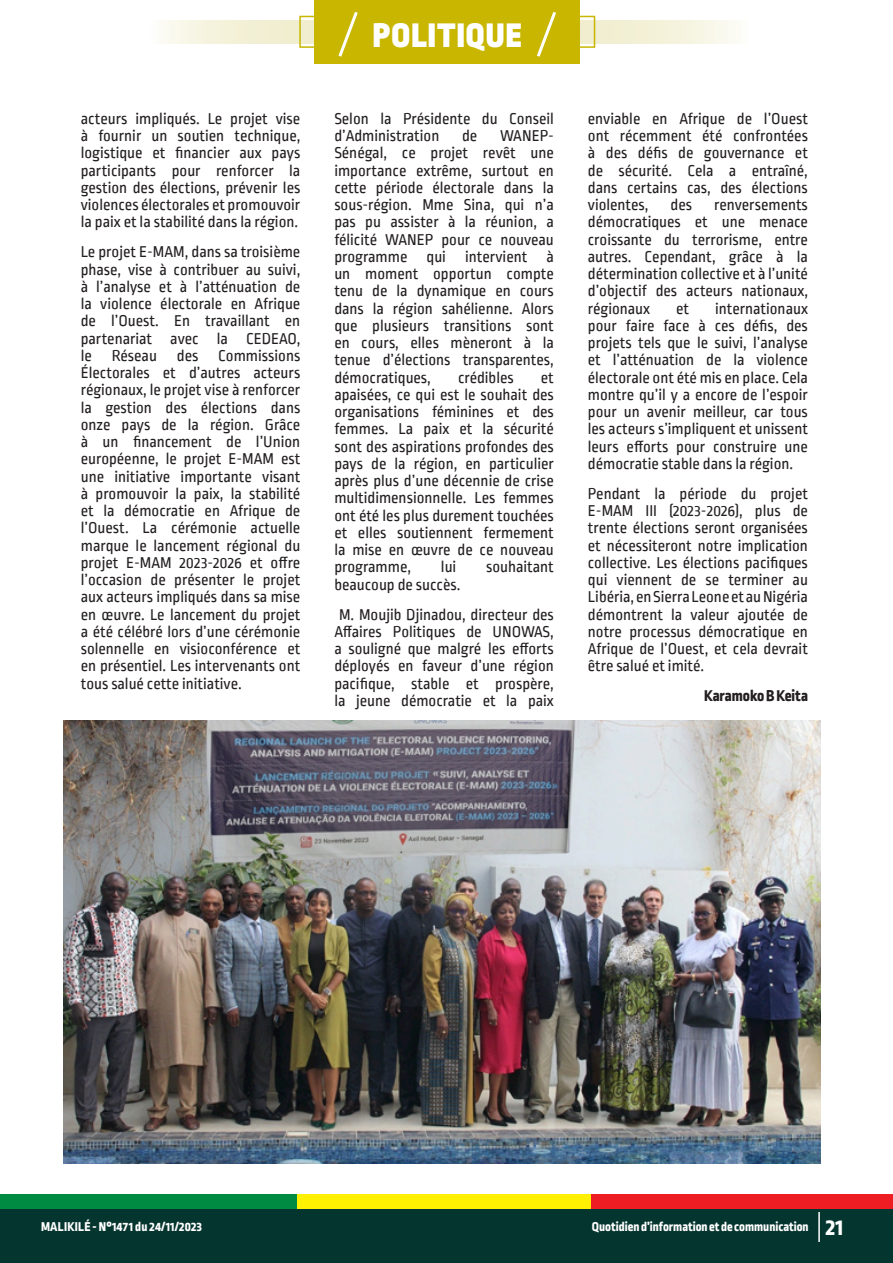
<style>
.page{position:relative;width:893px;height:1263px;background:#fff}
.page>*{position:absolute;margin:0;border:0;box-sizing:border-box;transform-origin:0 0}
.t1{font:900 36px "Ropa Sans Pro";letter-spacing:.03em;color:#fff}
.t2{font:16.5px/17.2px "Ropa Sans PTT";color:#231f20;text-align:justify}
.t3{font:800 16.5px "Ropa Sans Pro";color:#231f20}
.t4{font:800 13.5px "Ropa Sans Pro";color:#fff}
.t5{font:800 13.5px "Ropa Sans Pro";letter-spacing:.02em;color:#fff}
.s1{font-size:24px}
</style>
<div class="page">
<div style="left:0;top:1195px;width:297px;height:17px;background:#008b43"></div>
<div style="left:297px;top:1195px;width:297px;height:17px;background:#fff101"></div>
<div style="left:592px;top:1195px;width:301px;height:17px;background:#ee1d23"></div>
<div style="left:0;top:1209px;width:893px;height:54px;background:#05352f"></div>
<hr style="left:818px;top:1212px;width:2px;height:30px;background:#fff">
<svg style="left:162px;top:20px;width:572px;height:23px;background:#f4f1da"></svg>
<div style="left:299px;top:16px;width:296px;height:32px;border:2px solid #c8b600"></div>
<div style="left:315px;top:0;width:265px;height:64px;background:#c8b600"></div>
<svg style="left:338px;top:11px;width:20px;height:46px"></svg>
<svg style="left:536px;top:11px;width:20px;height:46px"></svg>
<img style="left:64px;top:721px;width:757px;height:442px">
<p class="t2" style="left:81px;top:111px;width:221px">acteurs impliqués. Le projet vise à fournir un soutien technique, logistique et financier aux pays participants pour renforcer la gestion des élections, prévenir les violences électorales et promouvoir la paix et la stabilité dans la région.</p>
<p class="t2" style="left:81px;top:244px;width:221px">Le projet E-MAM, dans sa troisième phase, vise à contribuer au suivi, à l’analyse et à l’atténuation de la violence électorale en Afrique de l’Ouest. En travaillant en partenariat avec la CEDEAO, le Réseau des Commissions Électorales et d’autres acteurs régionaux, le projet vise à renforcer la gestion des élections dans onze pays de la région. Grâce à un financement de l’Union européenne, le projet E-MAM est une initiative importante visant à promouvoir la paix, la stabilité et la démocratie en Afrique de l’Ouest. La cérémonie actuelle marque le lancement régional du projet E-MAM 2023-2026 et offre l’occasion de présenter le projet aux acteurs impliqués dans sa mise en œuvre. Le lancement du projet a été célébré lors d’une cérémonie solennelle en visioconférence et en présentiel. Les intervenants ont tous salué cette initiative.</p>
<p class="t1" style="left:373px;top:13px;width:150px">POLITIQUE</p>
<p class="t2" style="left:334px;top:111px;width:221px">Selon la Présidente du Conseil d’Administration</p>
<p class="t2" style="left:462px;top:128px;width:17px">de</p>
<p class="t2" style="left:334px;top:128px;width:221px;text-indent:166px">WANEP-Sénégal, ce projet revêt une importance extrême, surtout en cette période électorale dans la sous-région. Mme Sina, qui n’a pas pu assister à la réunion, a félicité WANEP pour ce nouveau programme qui intervient à un moment opportun compte tenu de la dynamique en cours dans la région sahélienne. Alors que plusieurs transitions sont en cours, elles mèneront à la tenue d’élections transparentes, démocratiques,</p>
<p class="t2" style="left:458px;top:370px;width:57px">crédibles</p>
<p class="t2" style="left:334px;top:370px;width:221px;text-indent:207px">et apaisées, ce qui est le souhait des organisations féminines et des femmes. La paix et la sécurité sont des aspirations profondes des pays de la région, en particulier après plus d’une décennie de crise multidimensionnelle. Les femmes ont été les plus durement touchées et elles soutiennent fermement la mise en œuvre de ce nouveau programme,</p>
<p class="t2" style="left:441px;top:559px;width:17px">lui</p>
<p class="t2" style="left:486px;top:559px;width:69px">souhaitant</p>
<p class="t2" style="left:334px;top:577px;width:128px">beaucoup de succès.</p>
<p class="t2" style="left:334px;top:607px;width:221px">M. Moujib Djinadou, directeur des Affaires Politiques de UNOWAS, a souligné que malgré les efforts déployés en faveur d’une région pacifique, stable et prospère, la jeune démocratie et la paix</p>
<p class="t2" style="left:588px;top:111px;width:222px">enviable en Afrique de l’Ouest ont récemment été confrontées à des défis de gouvernance et de sécurité. Cela a entraîné, dans certains cas, des élections violentes,</p>
<p class="t2" style="left:670px;top:197px;width:23px">des</p>
<p class="t2" style="left:588px;top:197px;width:222px;text-indent:126px">renversements démocratiques et une menace croissante du terrorisme, entre autres. Cependant, grâce à la détermination collective et à l’unité d’objectif des acteurs nationaux, régionaux</p>
<p class="t2" style="left:588px;top:301px;width:222px;text-indent:127px">internationaux pour faire face à ces défis, des projets tels que le suivi, l’analyse et l’atténuation de la violence électorale ont été mis en place. Cela montre qu’il y a encore de l’espoir pour un avenir meilleur, car tous les acteurs s’impliquent et unissent leurs efforts pour construire une démocratie stable dans la région.</p>
<p class="t2" style="left:588px;top:486px;width:222px">Pendant la période du projet E-MAM III (2023-2026), plus de trente élections seront organisées et nécessiteront notre implication collective. Les élections pacifiques qui viennent de se terminer au Libéria, en Sierra Leone et au Nigéria démontrent la valeur ajoutée de notre processus démocratique en Afrique de l’Ouest, et cela devrait être salué et imité.</p>
<p class="t3" style="left:704px;top:686px;width:105px">Karamoko B Keita</p>
<p class="t2" style="left:676px;top:301px;width:14px">et</p>
<p class="t5" style="left:41px;top:1219px;width:163px">MALIKILÉ - N°1471 du 24/11/2023</p>
<p class="t4" style="left:592px;top:1219px;width:253px">Quotidien d’information et de communication <span class="s1">21</span></p>
</div>
